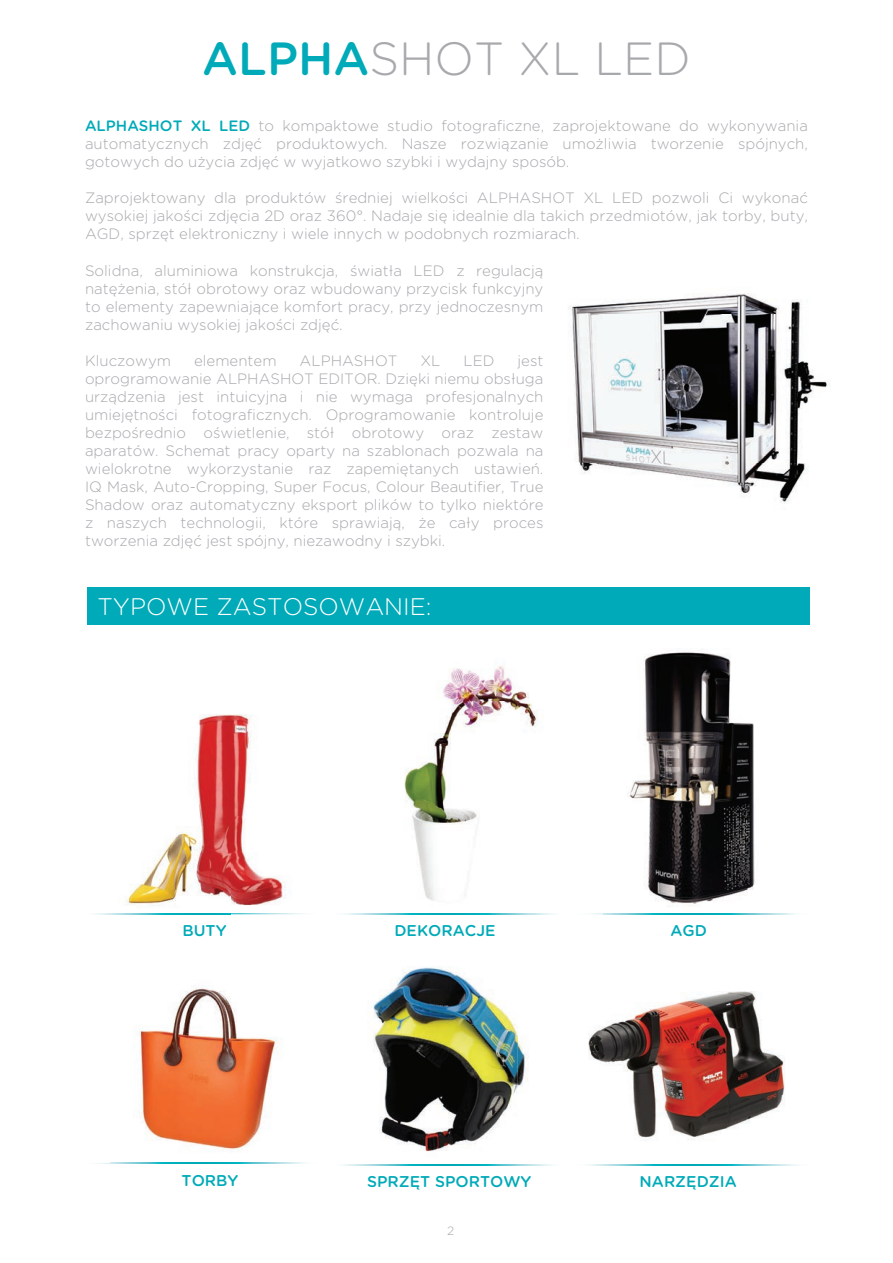
<style>
.page{position:relative;width:893px;height:1263px;background:#fff}
.page>*{position:absolute;margin:0;border:0;box-sizing:border-box;transform-origin:0 0}
.t1{font:300 46.5px "Gotham Rounded";color:#a8a9ad}
.t2{font:300 24px "Gotham Rounded";color:#fff}
.t3{font:500 15.6px "Gotham Rounded";color:#00aab8}
.t4{font:300 15px/18px "Gotham Rounded";color:#a8a9ad;text-align:justify}
.t5{font:300 12px "Gotham Rounded";color:#a8a9ad}
.s1{font-weight:500;color:#00aab8}
</style>
<div class="page">
<img style="left:111px;top:988px;width:195px;height:175px">
<img style="left:568px;top:293px;width:262px;height:211px">
<img style="left:185px;top:714px;width:101px;height:191px">
<img style="left:344px;top:967px;width:174px;height:199px">
<img style="left:604px;top:652px;width:190px;height:263px">
<img style="left:136px;top:905px;width:94px;height:10px">
<img style="left:118px;top:827px;width:112px;height:78px">
<img style="left:587px;top:991px;width:211px;height:175px">
<img style="left:518px;top:1039px;width:35px;height:127px">
<img style="left:230px;top:913px;width:75px;height:1px">
<img style="left:90px;top:913px;width:140px;height:1px">
<img style="left:344px;top:913px;width:210px;height:1px">
<img style="left:404px;top:700px;width:134px;height:201px">
<img style="left:443px;top:665px;width:86px;height:35px">
<img style="left:344px;top:1164px;width:209px;height:1px">
<img style="left:587px;top:1164px;width:211px;height:1px">
<img style="left:589px;top:913px;width:207px;height:1px">
<img style="left:604px;top:913px;width:190px;height:1px">
<img style="left:97px;top:1163px;width:14px;height:1px">
<img style="left:111px;top:1163px;width:195px;height:1px">
<div style="left:87px;top:587px;width:722px;height:38px;background:#00aab8"></div>
<h1 class="t1" style="left:202px;top:28px;width:490px"><span class="s1">ALPHA</span>SHOT XL LED</h1>
<p class="t4" style="left:85px;top:116px;width:724px"><span class="s1">ALPHASHOT XL LED</span> to kompaktowe studio fotograficzne, zaprojektowane do wykonywania automatycznych zdjęć produktowych. Nasze rozwiązanie umożliwia tworzenie spójnych, gotowych do użycia zdjęć w wyjatkowo szybki i wydajny sposób.</p>
<p class="t4" style="left:85px;top:188px;width:724px">Zaprojektowany dla produktów średniej wielkości ALPHASHOT XL LED pozwoli Ci wykonać wysokiej jakości zdjęcia 2D oraz 360°. Nadaje się idealnie dla takich przedmiotów, jak torby, buty, AGD, sprzęt elektroniczny i wiele innych w podobnych rozmiarach.</p>
<p class="t4" style="left:85px;top:261px;width:460px">Solidna, aluminiowa konstrukcja, światła LED z regulacją natężenia, stół obrotowy oraz wbudowany przycisk funkcyjny to elementy zapewniające komfort pracy, przy jednoczesnym zachowaniu wysokiej jakości zdjęć.</p>
<p class="t4" style="left:85px;top:351px;width:88px">Kluczowym</p>
<p class="t4" style="left:194px;top:351px;width:84px">elementem</p>
<p class="t4" style="left:300px;top:351px;width:99px">ALPHASHOT</p>
<p class="t4" style="left:420px;top:351px;width:22px">XL</p>
<p class="t4" style="left:463px;top:351px;width:33px">LED</p>
<p class="t4" style="left:85px;top:351px;width:460px;text-indent:432px">jest oprogramowanie ALPHASHOT EDITOR. Dzięki niemu obsługa urządzenia jest intuicyjna i nie wymaga profesjonalnych umiejętności fotograficznych. Oprogramowanie kontroluje bezpośrednio oświetlenie, stół obrotowy oraz zestaw aparatów. Schemat pracy oparty na szablonach pozwala na wielokrotne wykorzystanie raz zapemiętanych ustawień.<br>IQ Mask, Auto-Cropping, Super Focus, Colour Beautifier, True Shadow oraz automatyczny eksport plików to tylko niektóre z naszych technologii, które sprawiają, że cały proces tworzenia zdjęć jest spójny, niezawodny i szybki.</p>
<h2 class="t2" style="left:97px;top:590px;width:336px">TYPOWE ZASTOSOWANIE:</h2>
<p class="t3" style="left:182px;top:919px;width:46px">BUTY</p>
<p class="t3" style="left:394px;top:919px;width:103px">DEKORACJE</p>
<p class="t3" style="left:670px;top:919px;width:38px">AGD</p>
<p class="t3" style="left:182px;top:1169px;width:58px">TORBY</p>
<p class="t3" style="left:367px;top:1170px;width:166px">SPRZĘT SPORTOWY</p>
<p class="t3" style="left:640px;top:1170px;width:99px">NARZĘDZIA</p>
<p class="t5" style="left:447px;top:1223px;width:9px">2</p>
</div>
